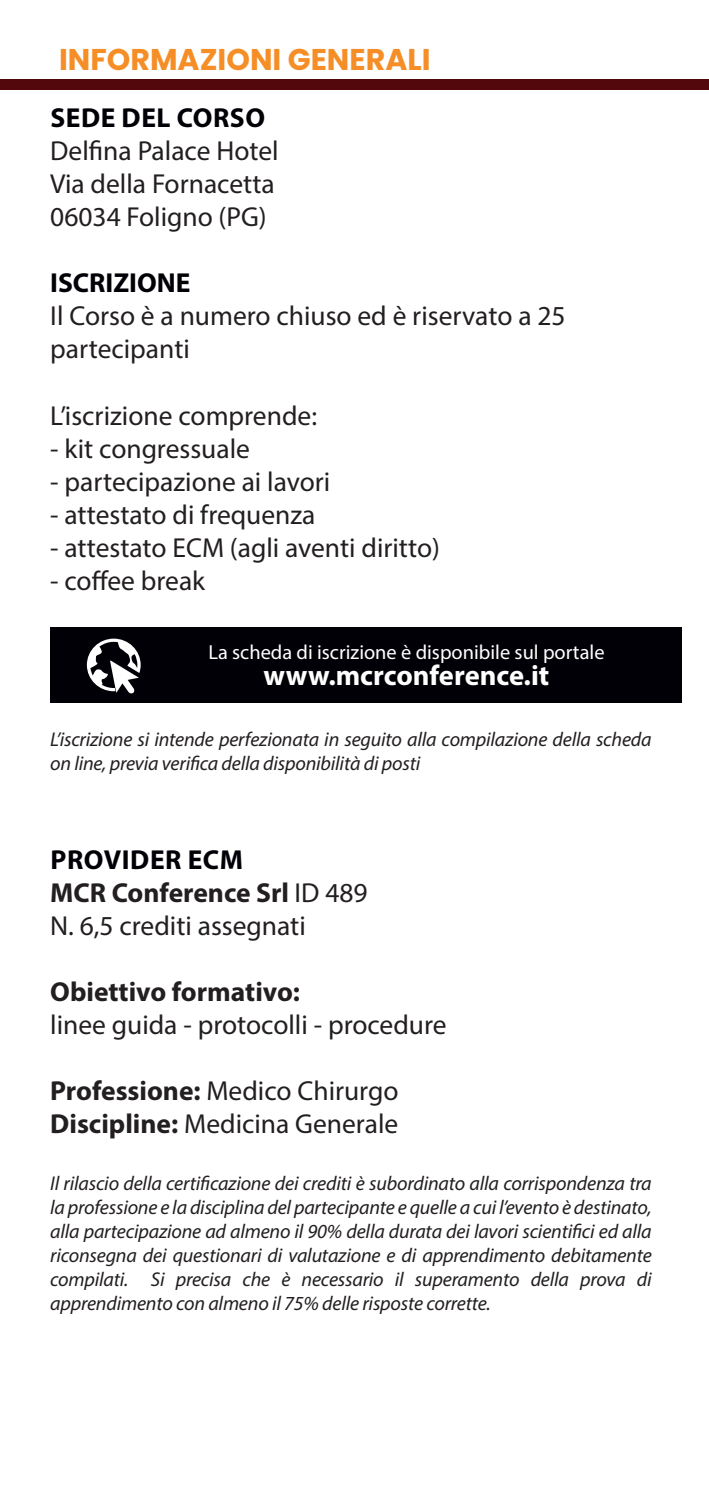
<style>
.page{position:relative;width:709px;height:1489px;background:#fff}
.page>*{position:absolute;margin:0;border:0;box-sizing:border-box;transform-origin:0 0}
.t1{font:700 30px "Poppins";color:#f58e27}
.t2{font:700 28.5px "Myriad Pro";color:#fff}
.t3{font:27.5px/33px "Myriad Pro";color:#231f20}
.t4{font:700 27.5px "Myriad Pro";color:#231f20}
.t5{font:700 27.5px "Myriad Pro";letter-spacing:.02em;color:#000006}
.t6{font:700 27.5px "Myriad Pro";color:#000006}
.t7{font:20.25px "Myriad Pro";color:#fff}
.t8{font:italic 20px/24px "Myriad Pro";letter-spacing:-.01em;color:#231f20;text-align:justify}
.s1{font-weight:400}
.s2{font-weight:700}
</style>
<div class="page">
<div style="left:0;top:80px;width:709px;height:10px;background:#53080c"></div>
<div style="left:50px;top:627px;width:631px;height:75px;background:#000006"></div>
<svg style="left:87px;top:638px;width:54px;height:56px"></svg>
<p class="t1" style="left:59px;top:42px;width:373px">INFORMAZIONI GENERALI</p>
<p class="t5" style="left:50px;top:100px;width:216px">SEDE DEL CORSO</p>
<p class="t3" style="left:50px;top:134px;width:230px">Delfina Palace Hotel</p>
<p class="t3" style="left:50px;top:167px;width:226px">Via della Fornacetta</p>
<p class="t3" style="left:50px;top:200px;width:218px">06034 Foligno (PG)</p>
<p class="t6" style="left:50px;top:265px;width:142px">ISCRIZIONE</p>
<p class="t3" style="left:50px;top:299px;width:517px">Il Corso è a numero chiuso ed è riservato a 25 partecipanti</p>
<p class="t3" style="left:50px;top:398px;width:268px">L’iscrizione comprende:</p>
<p class="t3" style="left:50px;top:431px;width:201px">- kit congressuale</p>
<p class="t3" style="left:50px;top:464px;width:281px">- partecipazione ai lavori</p>
<p class="t3" style="left:50px;top:497px;width:267px">- attestato di frequenza</p>
<p class="t3" style="left:50px;top:530px;width:391px">- attestato ECM (agli aventi diritto)</p>
<p class="t3" style="left:50px;top:563px;width:156px">- coffee break</p>
<p class="t7" style="left:208px;top:639px;width:398px">La scheda di iscrizione è disponibile sul portale</p>
<p class="t2" style="left:264px;top:657px;width:287px">www.mcrconference.it</p>
<p class="t8" style="left:50px;top:726px;width:603px">L’iscrizione si intende perfezionata in seguito alla compilazione della scheda on line, previa verifica della disponibilità di posti</p>
<p class="t5" style="left:50px;top:841px;width:194px">PROVIDER ECM</p>
<p class="t4" style="left:50px;top:874px;width:319px">MCR Conference Srl <span class="s1">ID 489</span></p>
<p class="t3" style="left:50px;top:908px;width:257px">N. 6,5 crediti assegnati</p>
<p class="t4" style="left:50px;top:973px;width:251px">Obiettivo formativo:</p>
<p class="t3" style="left:50px;top:1007px;width:398px">linee guida - protocolli - procedure</p>
<p class="t3" style="left:50px;top:1073px;width:350px"><span class="s2">Professione:</span> Medico Chirurgo</p>
<p class="t3" style="left:50px;top:1106px;width:350px"><span class="s2">Discipline:</span> Medicina Generale</p>
<p class="t8" style="left:50px;top:1170px;width:603px">Il rilascio della certificazione dei crediti è subordinato alla corrispondenza tra la professione e la disciplina del partecipante e quelle a cui l’evento è destinato, alla partecipazione ad almeno il 90% della durata dei lavori scientifici ed alla</p>
<p class="t8" style="left:50px;top:1242px;width:603px">riconsegna dei questionari di valutazione e di apprendimento debitamente compilati. Si precisa che è necessario il superamento della prova di apprendimento con almeno il 75% delle risposte corrette.</p>
</div>
